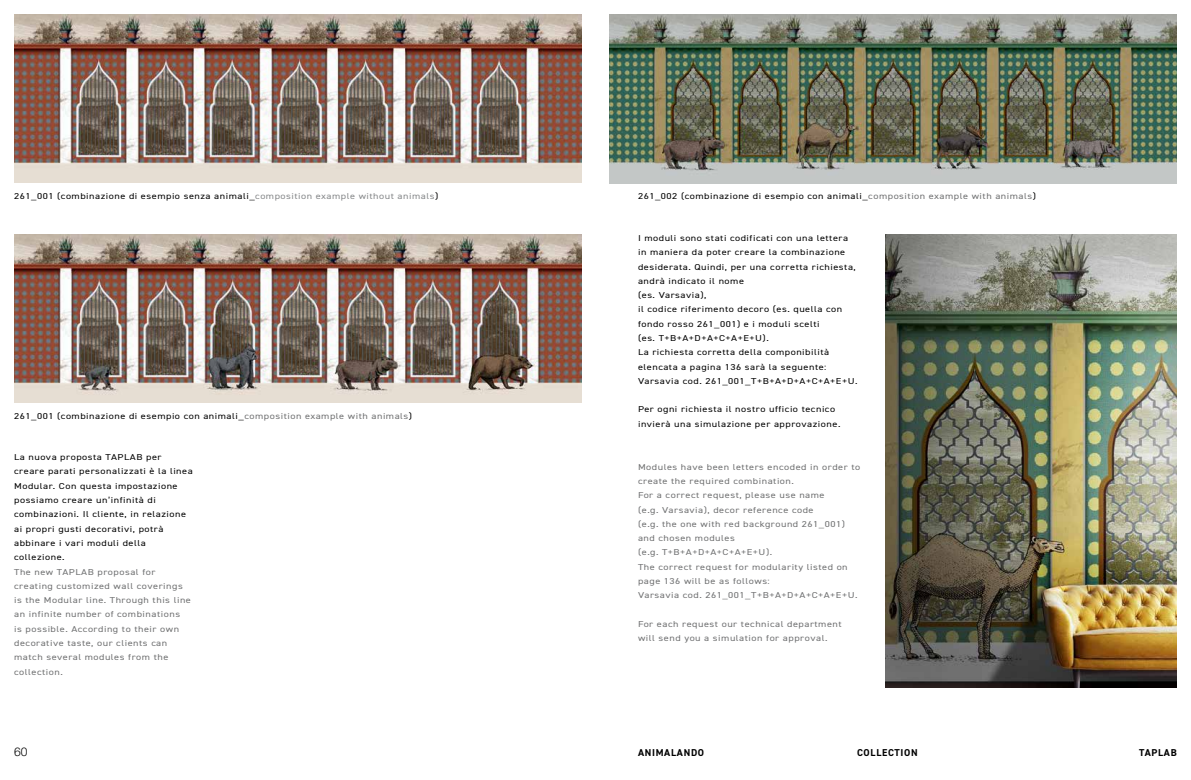
<style>
.page{position:relative;width:1191px;height:780px;background:#fff}
.page>*{position:absolute;margin:0;border:0;box-sizing:border-box;transform-origin:0 0}
.t1{font:300 12px "Helvetica Neue LT Std";color:#000}
.t2{font:700 10px "DIN2014";letter-spacing:.07em;color:#000}
.t3{font:8.6px/14.3px "DIN2014";letter-spacing:.05em;color:#000;scale:1.2 1}
.t4{font:8.6px/14.3px "DIN2014";letter-spacing:.05em;color:#707172;scale:1.2 1}
.s1{color:#86888a}
.s2{color:#707172}
</style>
<div class="page">
<img style="left:14px;top:234px;width:567px;height:169px">
<img style="left:14px;top:14px;width:567px;height:169px">
<img style="left:609px;top:14px;width:567px;height:169px">
<img style="left:885px;top:234px;width:291px;height:453px">
<p class="t3" style="left:14px;top:189px;width:355px">261_001 (combinazione di esempio senza animali_<span class="s1">composition example without animals</span>)</p>
<p class="t3" style="left:638px;top:189px;width:333px">261_002 (combinazione di esempio con animali_<span class="s2">composition example with animals</span>)</p>
<p class="t3" style="left:14px;top:409px;width:333px">261_001 (combinazione di esempio con animali_<span class="s2">composition example with animals</span>)</p>
<p class="t3" style="left:14px;top:450px;width:150px">La nuova proposta TAPLAB per creare parati personalizzati è la linea<br>Modular. Con questa impostazione possiamo creare un’infinità di combinazioni. Il cliente, in relazione ai propri gusti decorativi, potrà abbinare i vari moduli della collezione.</p>
<p class="t4" style="left:14px;top:564px;width:149px">The new TAPLAB proposal for creating customized wall coverings is the Modular line. Through this line an infinite number of combinations<br>is possible. According to their own decorative taste, our clients can match several modules from the collection.</p>
<p class="t3" style="left:638px;top:230px;width:184px">I moduli sono stati codificati con una lettera in maniera da poter creare la combinazione desiderata. Quindi, per una corretta richiesta, andrà indicato il nome<br>(es. Varsavia),<br>il codice riferimento decoro (es. quella con fondo rosso 261_001) e i moduli scelti<br>(es. T+B+A+D+A+C+A+E+U).<br>La richiesta corretta della componibilità elencata a pagina 136 sarà la seguente:<br>Varsavia cod. 261_001_T+B+A+D+A+C+A+E+U.</p>
<p class="t3" style="left:638px;top:402px;width:170px">Per ogni richiesta il nostro ufficio tecnico invierà una simulazione per approvazione.</p>
<p class="t4" style="left:638px;top:459px;width:187px">Modules have been letters encoded in order to create the required combination.<br>For a correct request, please use name<br>(e.g. Varsavia), decor reference code<br>(e.g. the one with red background 261_001) and chosen modules<br>(e.g. T+B+A+D+A+C+A+E+U).<br>The correct request for modularity listed on page 136 will be as follows:<br>Varsavia cod. 261_001_T+B+A+D+A+C+A+E+U.</p>
<p class="t4" style="left:638px;top:616px;width:171px">For each request our technical department will send you a simulation for approval.</p>
<h1 class="t1" style="left:14px;top:744px;width:15px">60</h1>
<p class="t2" style="left:638px;top:745px;width:68px">ANIMALANDO</p>
<p class="t2" style="left:857px;top:745px;width:62px">COLLECTION</p>
<p class="t2" style="left:1139px;top:745px;width:39px">TAPLAB</p>
</div>
